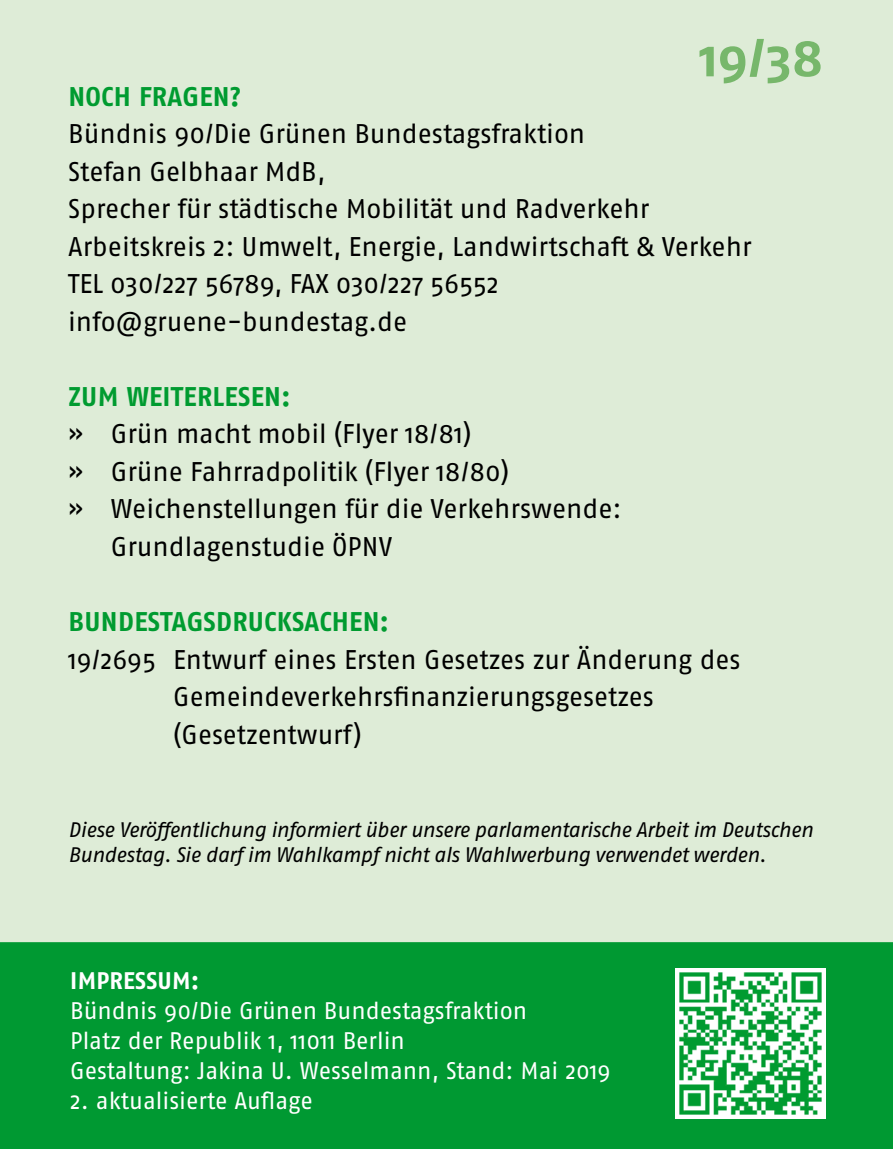
<style>
.page{position:relative;width:893px;height:1149px;background:#fff}
.page>*{position:absolute;margin:0;border:0;box-sizing:border-box;transform-origin:0 0}
.t1{font:700 52.5px "Fago OT";color:#77b76b}
.t2{font:27px/37.5px "Fago OT";letter-spacing:-.005em;color:#000}
.t3{font:700 27px "Fago OT";letter-spacing:.01em;color:#009b30}
.t4{font:24px/30px "Fago OT";color:#fff}
.t5{font:700 24px "Fago OT";letter-spacing:.01em;color:#fff}
.t6{font:italic 21px/24px "Fago OT";letter-spacing:-.025em;color:#000}
</style>
<div class="page">
<div style="left:0;top:0;width:893px;height:1148px;background:#deecd7"></div>
<div style="left:0;top:942px;width:893px;height:206px;background:#009932"></div>
<img style="left:675px;top:968px;width:150px;height:150px">
<h1 class="t1" style="left:699px;top:26px;width:126px">19/38</h1>
<p class="t3" style="left:68px;top:80px;width:175px">NOCH FRAGEN?</p>
<p class="t2" style="left:68px;top:115px;width:685px">Bündnis 90/Die Grünen Bundestagsfraktion<br>Stefan Gelbhaar MdB,<br>Sprecher für städtische Mobilität und Radverkehr Arbeitskreis 2: Umwelt, Energie, Landwirtschaft &amp; Verkehr TEL 030/227 56789, FAX 030/227 56552 info@gruene-bundestag.de</p>
<p class="t3" style="left:68px;top:380px;width:224px">ZUM WEITERLESEN:</p>
<p class="t2" style="left:68px;top:415px;width:405px">» Grün macht mobil (Flyer 18/81)</p>
<p class="t2" style="left:68px;top:452px;width:443px">» Grüne Fahrradpolitik (Flyer 18/80)</p>
<p class="t2" style="left:68px;top:490px;width:555px">» Weichenstellungen für die Verkehrswende:</p>
<p class="t2" style="left:111px;top:527px;width:283px">Grundlagenstudie ÖPNV</p>
<p class="t3" style="left:68px;top:605px;width:322px">BUNDESTAGSDRUCKSACHEN:</p>
<p class="t2" style="left:173px;top:640px;width:569px;text-indent:-105px">19/2695 Entwurf eines Ersten Gesetzes zur Änderung des<br>Gemeindeverkehrsfinanzierungsgesetzes (Gesetzentwurf)</p>
<p class="t6" style="left:68px;top:817px;width:746px">Diese Veröffentlichung informiert über unsere parlamentarische Arbeit im Deutschen<br>Bundestag. Sie darf im Wahlkampf nicht als Wahlwerbung verwendet werden.</p>
<p class="t5" style="left:70px;top:965px;width:130px">IMPRESSUM:</p>
<p class="t4" style="left:70px;top:995px;width:542px">Bündnis 90/Die Grünen Bundestagsfraktion<br>Platz der Republik 1, 11011 Berlin<br>Gestaltung: Jakina U. Wesselmann, Stand: Mai 2019</p>
<p class="t4" style="left:70px;top:1085px;width:244px">2. aktualisierte Auflage</p>
</div>
